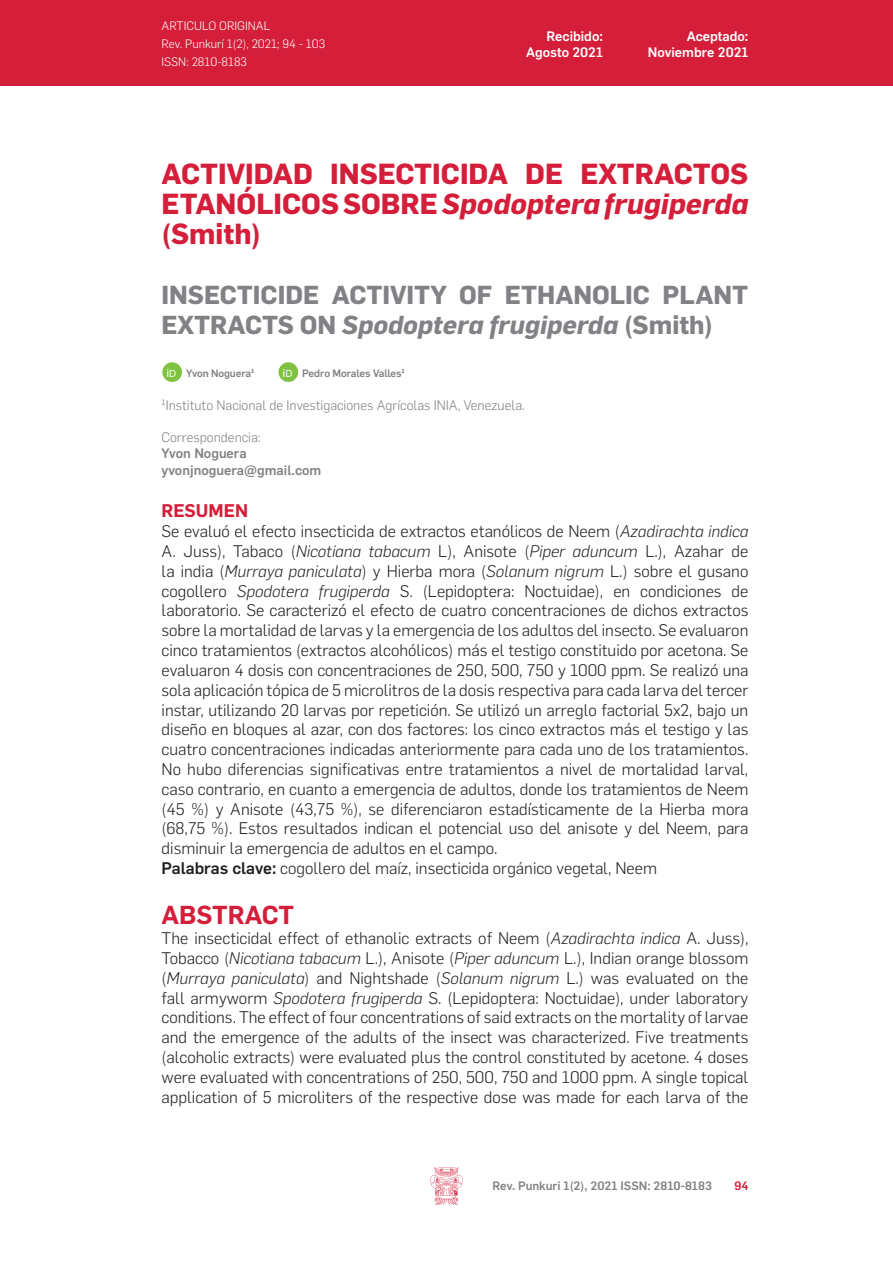
<style>
.page{position:relative;width:893px;height:1263px;background:#fff}
.page>*{position:absolute;margin:0;border:0;box-sizing:border-box;transform-origin:0 0}
.t1{font:700 28.5px/30px "Flama";color:#d51e3a;text-align:justify}
.t2{font:700 25.5px/30px "Flama";color:#808285}
.t3{font:600 25.5px "Flama";color:#d51e3a}
.t4{font:600 18px "Flama";color:#d51e3a}
.t5{font:300 16.5px/19.8px "Flama";color:#231f20}
.t6{font:300 13.5px "Flama";color:#808285}
.t7{font:500 13.5px/16.2px "Flama";color:#fff;text-align:right}
.t8{font:500 13.5px/16.2px "Flama";color:#808285}
.t9{font:300 12px/18px "Flama";color:#fff}
.t10{font:500 12px "Flama";color:#808285}
.t11{font:500 12px "Flama";color:#d51e3a}
.t12{font:500 10.5px "Flama";letter-spacing:-.01em;color:#808285}
.s1{font-style:italic}
.s2{font-family:"Myriad Pro";font-weight:400;font-size:12px;color:#fff}
.s3{font-family:"Myriad Pro";font-weight:400;color:#fff}
.s4{font-weight:500}
</style>
<div class="page">
<svg style="left:430px;top:1167px;width:33px;height:38px"></svg>
<div style="left:0;top:0;width:893px;height:85px;background:#d51e3a"></div>
<div style="left:162px;top:362px;width:20px;height:20px;background:#7fc241;border-radius:50%"></div>
<div style="left:279px;top:362px;width:19px;height:20px;background:#7fc241;border-radius:50%"></div>
<p class="t9" style="left:162px;top:16px;width:165px">ARTICULO ORIGINAL<br>Rev. Punkurí 1(2), 2021; 94 - 103<br>ISSN: 2810-8183</p>
<p class="t7" style="left:526px;top:27px;width:78px">Recibido:<br>Agosto 2021</p>
<p class="t7" style="left:648px;top:27px;width:102px">Aceptado:<br>Noviembre 2021</p>
<h1 class="t1" style="left:162px;top:157px;width:588px">ACTIVIDAD INSECTICIDA DE EXTRACTOS ETANÓLICOS SOBRE <span class="s1">Spodoptera frugiperda </span>(Smith)</h1>
<h2 class="t2" style="left:162px;top:278px;width:588px">INSECTICIDE ACTIVITY OF ETHANOLIC PLANT<br>EXTRACTS ON <span class="s1">Spodoptera frugiperda</span> (Smith)</h2>
<p class="t12" style="left:166px;top:366px;width:90px"><span class="s2">i</span><span class="s3">D</span> Yvon Noguera1</p>
<p class="t12" style="left:283px;top:366px;width:124px"><span class="s2">i</span><span class="s3">D</span> Pedro Morales Valles1</p>
<p class="t6" style="left:162px;top:396px;width:365px">¹Instituto Nacional de Investigaciones Agrícolas INIA, Venezuela.</p>
<p class="t6" style="left:162px;top:428px;width:101px">Correspondencia:</p>
<p class="t8" style="left:162px;top:444px;width:161px">Yvon Noguera yvonjnoguera@gmail.com</p>
<p class="t4" style="left:162px;top:498px;width:88px">RESUMEN</p>
<p class="t5" style="left:162px;top:521px;width:588px">Se evaluó el efecto insecticida de extractos etanólicos de Neem (<span class="s1">Azadirachta indica </span>A. Juss), Tabaco (<span class="s1">Nicotiana tabacum</span> L), Anisote (<span class="s1">Piper aduncum</span> L.), Azahar de la india (<span class="s1">Murraya paniculata</span>) y Hierba mora (<span class="s1">Solanum nigrum</span> L.) sobre el gusano cogollero <span class="s1">Spodotera frugiperda</span> S. (Lepidoptera: Noctuidae), en condiciones de laboratorio. Se caracterizó el efecto de cuatro concentraciones de dichos extractos sobre la mortalidad de larvas y la emergencia de los adultos del insecto. Se evaluaron cinco tratamientos (extractos alcohólicos) más el testigo constituido por acetona. Se evaluaron 4 dosis con concentraciones de 250, 500, 750 y 1000 ppm. Se realizó una sola aplicación tópica de 5 microlitros de la dosis respectiva para cada larva del tercer instar, utilizando 20 larvas por repetición. Se utilizó un arreglo factorial 5x2, bajo un diseño en bloques al azar, con dos factores: los cinco extractos más el testigo y las cuatro concentraciones indicadas anteriormente para cada uno de los tratamientos.<br>No hubo diferencias significativas entre tratamientos a nivel de mortalidad larval, caso contrario, en cuanto a emergencia de adultos, donde los tratamientos de Neem (45 %) y Anisote (43,75 %), se diferenciaron estadísticamente de la Hierba mora (68,75 %). Estos resultados indican el potencial uso del anisote y del Neem, para disminuir la emergencia de adultos en el campo.<br><span class="s4">Palabras clave:</span> cogollero del maíz, insecticida orgánico vegetal, Neem</p>
<h2 class="t3" style="left:162px;top:897px;width:134px">ABSTRACT</h2>
<p class="t5" style="left:162px;top:927px;width:588px;text-align:justify">The insecticidal effect of ethanolic extracts of Neem (<span class="s1">Azadirachta indica</span> A. Juss), Tobacco (<span class="s1">Nicotiana tabacum</span> L.), Anisote (<span class="s1">Piper aduncum</span> L.), Indian orange blossom (<span class="s1">Murraya paniculata</span>) and Nightshade (<span class="s1">Solanum nigrum</span> L.) was evaluated on the fall armyworm <span class="s1">Spodotera frugiperda</span> S. (Lepidoptera: Noctuidae), under laboratory conditions. The effect of four concentrations of said extracts on the mortality of larvae and the emergence of the adults of the insect was characterized. Five treatments (alcoholic extracts) were evaluated plus the control constituted by acetone. 4 doses were evaluated with concentrations of 250, 500, 750 and 1000 ppm. A single topical application of 5 microliters of the respective dose was made for each larva of the</p>
<p class="t10" style="left:493px;top:1177px;width:221px">Rev. Punkuri 1(2), 2021 ISSN: 2810-8183</p>
<p class="t11" style="left:734px;top:1177px;width:16px">94</p>
</div>
